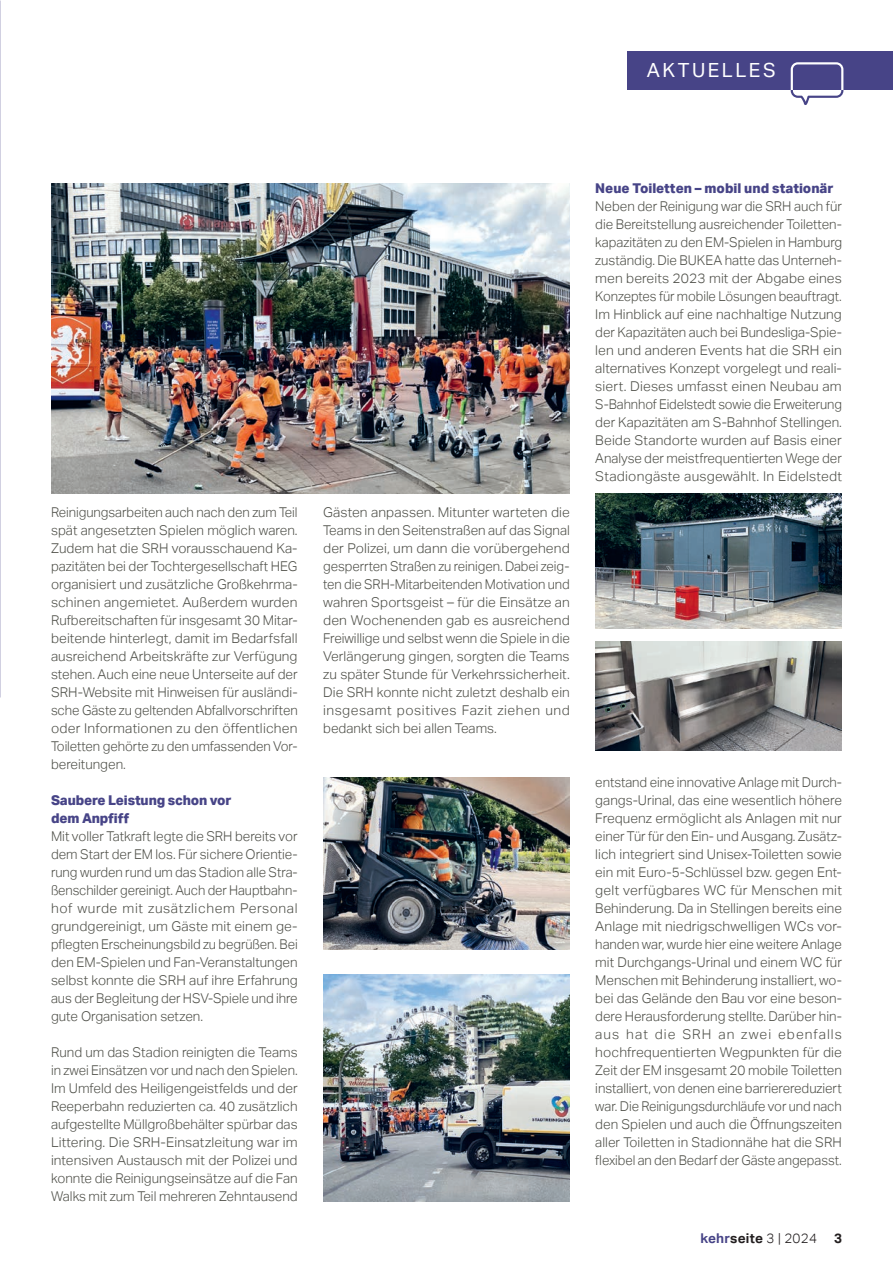
<style>
.page{position:relative;width:893px;height:1263px;background:#fff}
.page>*{position:absolute;margin:0;border:0;box-sizing:border-box;transform-origin:0 0}
.t1{font:19.5px "Aktiv Grotesk";letter-spacing:.13em;color:#fff}
.t2{font:300 13.5px/18px "Aktiv Grotesk";color:#4d4e47;text-align:justify}
.t3{font:800 13.5px/18px "Aktiv Grotesk";letter-spacing:-.01em;color:#474487}
.t4{font:300 13.5px "Aktiv Grotesk";color:#231f20}
.t5{font:700 13.5px "Aktiv Grotesk";color:#231f20}
.s1{font-weight:700;color:#474487}
.s2{font-weight:700}
</style>
<div class="page">
<img style="left:595px;top:493px;width:247px;height:135px">
<img style="left:595px;top:642px;width:247px;height:109px">
<img style="left:323px;top:777px;width:247px;height:172px">
<img style="left:51px;top:183px;width:519px;height:310px">
<img style="left:323px;top:975px;width:247px;height:226px">
<div style="left:627px;top:51px;width:266px;height:38px;background:#474487"></div>
<svg style="left:791px;top:62px;width:52px;height:43px"></svg>
<h1 class="t1" style="left:647px;top:59px;width:130px">AKTUELLES</h1>
<p class="t2" style="left:51px;top:503px;width:248px">Reinigungsarbeiten auch nach den zum Teil spät angesetzten Spielen möglich waren.<br>Zudem hat die SRH vorausschauend Ka&shy;pazitäten bei der Tochtergesellschaft HEG organisiert und zusätzliche Großkehrma&shy;schinen angemietet. Außerdem wurden Rufbereitschaften für insgesamt 30 Mitar&shy;beitende hinterlegt, damit im Bedarfsfall ausreichend Arbeitskräfte zur Verfügung stehen. Auch eine neue Unterseite auf der SRH-Website mit Hinweisen für ausländi&shy;sche Gäste zu geltenden Abfallvorschriften oder Informationen zu den öffentlichen Toiletten gehörte zu den umfassenden Vor&shy;bereitungen.</p>
<p class="t3" style="left:51px;top:791px;width:182px">Saubere Leistung schon vor dem Anpfiff</p>
<p class="t2" style="left:51px;top:827px;width:248px">Mit voller Tatkraft legte die SRH bereits vor dem Start der EM los. Für sichere Orientie&shy;rung wurden rund um das Stadion alle Stra&shy;ßenschilder gereinigt. Auch der Hauptbahn&shy;hof wurde mit zusätzlichem Personal grundgereinigt, um Gäste mit einem ge&shy;pflegten Erscheinungsbild zu begrüßen. Bei den EM-Spielen und Fan-Veranstaltungen selbst konnte die SRH auf ihre Erfahrung aus der Begleitung der HSV-Spiele und ihre gute Organisation setzen.</p>
<p class="t2" style="left:51px;top:1043px;width:248px">Rund um das Stadion reinigten die Teams in zwei Einsätzen vor und nach den Spielen.<br>Im Umfeld des Heiligengeistfelds und der Reeperbahn reduzierten ca. 40 zusätzlich aufgestellte Müllgroßbehälter spürbar das Littering. Die SRH-Einsatzleitung war im intensiven Austausch mit der Polizei und konnte die Reinigungseinsätze auf die Fan Walks mit zum Teil mehreren Zehntausend</p>
<p class="t2" style="left:323px;top:503px;width:248px">Gästen anpassen. Mitunter warteten die Teams in den Seitenstraßen auf das Signal der Polizei, um dann die vorübergehend gesperrten Straßen zu reinigen. Dabei zeig&shy;ten die SRH-Mitarbeitenden Motivation und wahren Sportsgeist – für die Einsätze an den Wochenenden gab es ausreichend Freiwillige und selbst wenn die Spiele in die Verlängerung gingen, sorgten die Teams zu später Stunde für Verkehrssicherheit.<br>Die SRH konnte nicht zuletzt deshalb ein insgesamt positives Fazit ziehen und bedankt sich bei allen Teams.</p>
<p class="t3" style="left:595px;top:179px;width:240px">Neue Toiletten – mobil und stationär</p>
<p class="t2" style="left:595px;top:197px;width:248px">Neben der Reinigung war die SRH auch für die Bereitstellung ausreichender Toiletten&shy;kapazitäten zu den EM-Spielen in Hamburg zuständig. Die BUKEA hatte das Unterneh&shy;men bereits 2023 mit der Abgabe eines Konzeptes für mobile Lösungen beauftragt.<br>Im Hinblick auf eine nachhaltige Nutzung der Kapazitäten auch bei Bundesliga-Spie&shy;len und anderen Events hat die SRH ein alternatives Konzept vorgelegt und reali&shy;siert. Dieses umfasst einen Neubau am S-Bahnhof Eidelstedt sowie die Erweiterung der Kapazitäten am S-Bahnhof Stellingen.<br>Beide Standorte wurden auf Basis einer Analyse der meistfrequentierten Wege der Stadiongäste ausgewählt. In Eidelstedt</p>
<p class="t2" style="left:595px;top:773px;width:248px">entstand eine innovative Anlage mit Durch&shy;gangs-Urinal, das eine wesentlich höhere Frequenz ermöglicht als Anlagen mit nur einer Tür für den Ein- und Ausgang. Zusätz&shy;lich integriert sind Unisex-Toiletten sowie ein mit Euro-5-Schlüssel bzw. gegen Ent&shy;gelt verfügbares WC für Menschen mit Behinderung. Da in Stellingen bereits eine Anlage mit niedrigschwelligen WCs vor&shy;handen war, wurde hier eine weitere Anlage mit Durchgangs-Urinal und einem WC für Menschen mit Behinderung installiert, wo&shy;bei das Gelände den Bau vor eine beson&shy;dere Herausforderung stellte. Darüber hin&shy;aus hat die SRH an zwei ebenfalls hochfrequentierten Wegpunkten für die Zeit der EM insgesamt 20 mobile Toiletten installiert, von denen eine barrierereduziert war. Die Reinigungsdurchläufe vor und nach den Spielen und auch die Öffnungszeiten aller Toiletten in Stadionnähe hat die SRH flexibel an den Bedarf der Gäste angepasst.</p>
<p class="t4" style="left:700px;top:1230px;width:118px"><span class="s1">kehr</span><span class="s2">seite</span> 3 | 2024</p>
<p class="t5" style="left:834px;top:1230px;width:9px">3</p>
</div>
